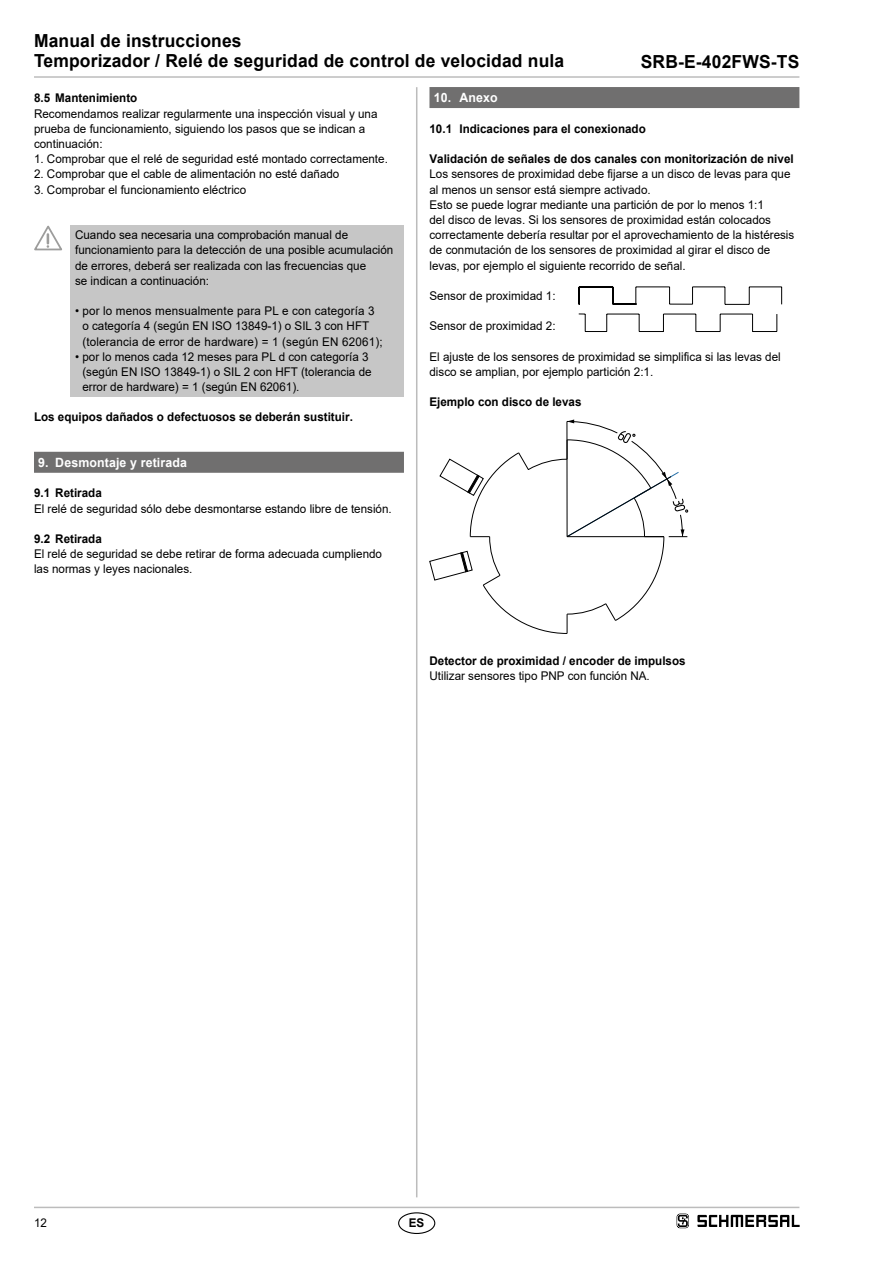
<style>
.page{position:relative;width:893px;height:1263px;background:#fff}
.page>*{position:absolute;margin:0;border:0;box-sizing:border-box;transform-origin:0 0}
.t1{font:700 18px/20.2px "Arial";letter-spacing:.01em;color:#000}
.t2{font:700 12.75px "Arial";letter-spacing:.01em;color:#fff}
._033_Content_small_l{font:12px/15.1px "Arial";color:#000}
._240_small_li_GLR-10{font:12px/15.1px "Arial";color:#000}
._033_Content_small_l-2{font:700 12px "Arial";color:#000}
</style>
<div class="page">
<hr style="left:34px;top:1207px;width:765px;height:1px;background:#bcbcbc">
<hr style="left:34px;top:76px;width:765px;height:2px;background:#bcbcbc">
<hr style="left:416px;top:87px;width:1px;height:1110px;background:#bcbcbc">
<div style="left:398px;top:1212px;width:37px;height:22px;border:1px solid #000;border-radius:50%"></div>
<div style="left:34px;top:452px;width:370px;height:21px;background:#706f6f"></div>
<div style="left:70px;top:225px;width:334px;height:172px;background:#c6c6c6"></div>
<svg style="left:34px;top:225px;width:28px;height:26px"></svg>
<div style="left:429px;top:87px;width:370px;height:21px;background:#706f6f"></div>
<svg style="left:429px;top:419px;width:259px;height:215px"></svg>
<hr style="left:579px;top:287px;width:34px;height:1px;background:#000">
<svg style="left:579px;top:288px;width:1px;height:16px"></svg>
<hr style="left:636px;top:287px;width:34px;height:1px;background:#000">
<svg style="left:613px;top:287px;width:23px;height:18px"></svg>
<hr style="left:692px;top:287px;width:33px;height:1px;background:#000">
<svg style="left:669px;top:287px;width:24px;height:18px"></svg>
<hr style="left:749px;top:287px;width:33px;height:1px;background:#000">
<svg style="left:725px;top:287px;width:25px;height:18px"></svg>
<svg style="left:781px;top:288px;width:1px;height:16px"></svg>
<hr style="left:607px;top:314px;width:32px;height:1px;background:#000">
<svg style="left:579px;top:314px;width:28px;height:18px"></svg>
<hr style="left:663px;top:314px;width:33px;height:1px;background:#000">
<svg style="left:639px;top:314px;width:25px;height:18px"></svg>
<hr style="left:720px;top:314px;width:32px;height:1px;background:#000">
<svg style="left:696px;top:314px;width:25px;height:18px"></svg>
<svg style="left:752px;top:314px;width:26px;height:18px"></svg>
<svg style="left:677px;top:1213px;width:12px;height:15px"></svg>
<svg style="left:697px;top:1215px;width:102px;height:12px"></svg>
<h1 class="t1" style="left:34px;top:31px;width:532px">Manual de instrucciones<br>Temporizador / Relé de seguridad de control de velocidad nula</h1>
<h1 class="t1" style="left:641px;top:52px;width:160px">SRB-E-402FWS-TS</h1>
<p class="_033_Content_small_l-2" style="left:34px;top:90px;width:105px">8.5 Mantenimiento</p>
<p class="_033_Content_small_l" style="left:34px;top:106px;width:345px">Recomendamos realizar regularmente una inspección visual y una prueba de funcionamiento, siguiendo los pasos que se indican a continuación:</p>
<p class="_033_Content_small_l" style="left:34px;top:151px;width:355px">1. Comprobar que el relé de seguridad esté montado correctamente.</p>
<p class="_033_Content_small_l" style="left:34px;top:166px;width:307px">2. Comprobar que el cable de alimentación no esté dañado</p>
<p class="_033_Content_small_l" style="left:34px;top:182px;width:214px">3. Comprobar el funcionamiento eléctrico</p>
<p class="_240_small_li_GLR-10" style="left:75px;top:227px;width:320px">Cuando sea necesaria una comprobación manual de funcionamiento para la detección de una posible acumulación de errores, deberá ser realizada con las frecuencias que<br>se indican a continuación:</p>
<p class="_240_small_li_GLR-10" style="left:82px;top:303px;width:302px;text-indent:-7px">• por lo menos mensualmente para PL e con categoría 3 o categoría 4 (según EN ISO 13849-1) o SIL 3 con HFT (tolerancia de error de hardware) = 1 (según EN 62061);</p>
<p class="_240_small_li_GLR-10" style="left:82px;top:349px;width:291px;text-indent:-7px">• por lo menos cada 12 meses para PL d con categoría 3 (según EN ISO 13849-1) o SIL 2 con HFT (tolerancia de error de hardware) = 1 (según EN 62061).</p>
<p class="_033_Content_small_l-2" style="left:34px;top:409px;width:320px">Los equipos dañados o defectuosos se deberán sustituir.</p>
<p class="t2" style="left:38px;top:454px;width:150px">9. Desmontaje y retirada</p>
<p class="_033_Content_small_l-2" style="left:34px;top:485px;width:69px">9.1 Retirada</p>
<p class="_033_Content_small_l" style="left:34px;top:501px;width:359px">El relé de seguridad sólo debe desmontarse estando libre de tensión.</p>
<p class="_033_Content_small_l-2" style="left:34px;top:530px;width:69px">9.2 Retirada</p>
<p class="_033_Content_small_l" style="left:34px;top:546px;width:350px">El relé de seguridad se debe retirar de forma adecuada cumpliendo las normas y leyes nacionales.</p>
<p class="t2" style="left:434px;top:89px;width:66px">10. Anexo</p>
<p class="_033_Content_small_l-2" style="left:429px;top:120px;width:218px">10.1 Indicaciones para el conexionado</p>
<p class="_033_Content_small_l-2" style="left:429px;top:150px;width:366px">Validación de señales de dos canales con monitorización de nivel</p>
<p class="_033_Content_small_l" style="left:429px;top:166px;width:363px">Los sensores de proximidad debe fijarse a un disco de levas para que al menos un sensor está siempre activado.</p>
<p class="_033_Content_small_l" style="left:429px;top:197px;width:366px">Esto se puede lograr mediante una partición de por lo menos 1:1<br>del disco de levas. Si los sensores de proximidad están colocados correctamente debería resultar por el aprovechamiento de la histéresis de conmutación de los sensores de proximidad al girar el disco de levas, por ejemplo el siguiente recorrido de señal.</p>
<p class="_033_Content_small_l" style="left:429px;top:288px;width:128px">Sensor de proximidad 1:</p>
<p class="_033_Content_small_l" style="left:429px;top:318px;width:128px">Sensor de proximidad 2:</p>
<p class="_033_Content_small_l" style="left:429px;top:349px;width:353px">El ajuste de los sensores de proximidad se simplifica si las levas del disco se amplian, por ejemplo partición 2:1.</p>
<p class="_033_Content_small_l-2" style="left:429px;top:394px;width:154px">Ejemplo con disco de levas</p>
<p class="_033_Content_small_l-2" style="left:429px;top:652px;width:258px">Detector de proximidad / encoder de impulsos</p>
<p class="_033_Content_small_l" style="left:429px;top:668px;width:222px">Utilizar sensores tipo PNP con función NA.</p>
<p class="_033_Content_small_l" style="left:34px;top:1215px;width:14px">12</p>
<p class="_033_Content_small_l-2" style="left:409px;top:1214px;width:17px">ES</p>
</div>
